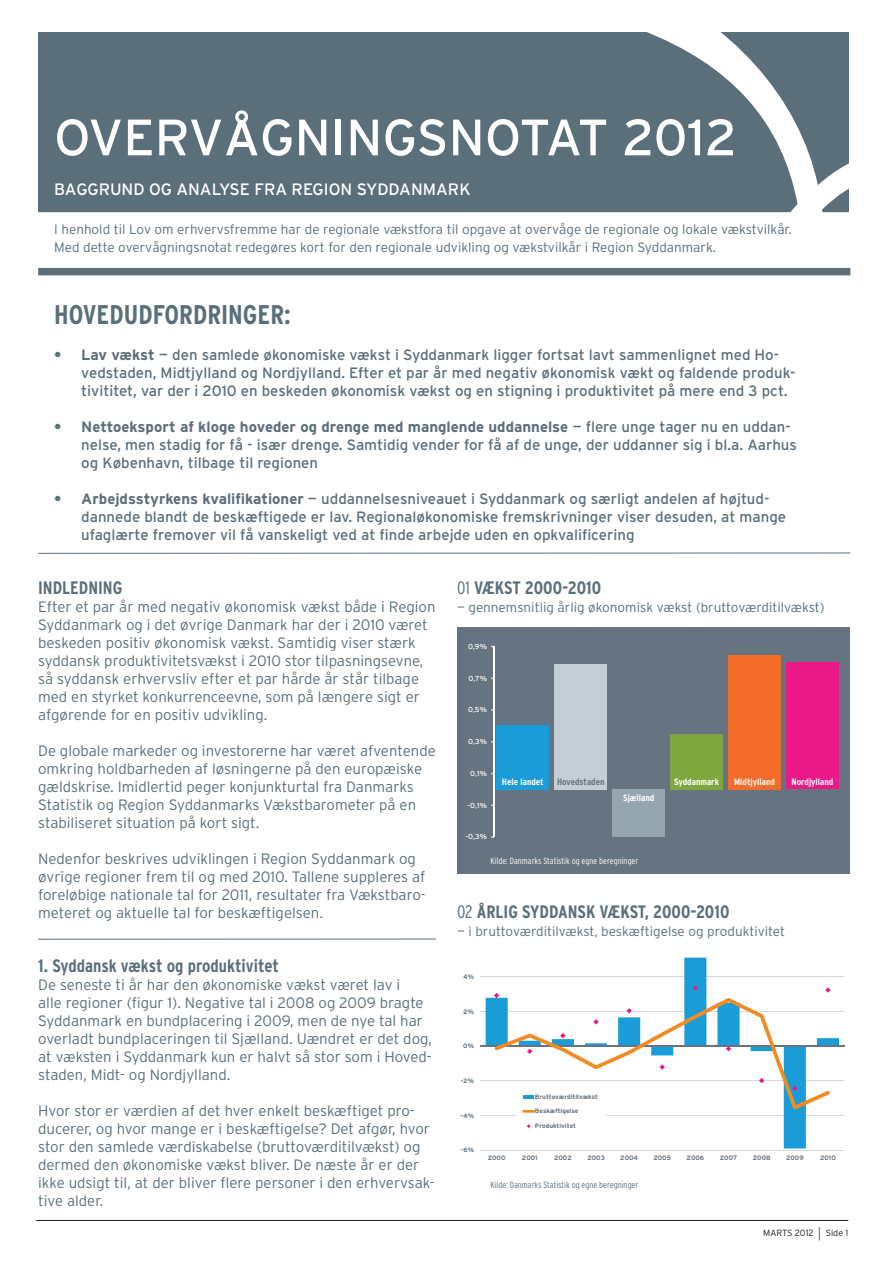
<style>
.page{position:relative;width:893px;height:1263px;background:#fff}
.page>*{position:absolute;margin:0;border:0;box-sizing:border-box;transform-origin:0 0}
.t1{font:51px "Interstate";color:#fff}
.t2{font:700 condensed 27px "Interstate";color:#5b6f7b}
.t3{font:700 condensed 18px "Interstate";color:#5b6f7b}
.t4{font:700 17.25px "Interstate";color:#65747f}
.t5{font:16.5px "Interstate";color:#fff}
.t6{font:300 15px/18px "Interstate";color:#5b6f7b}
.t7{font:15px/18px "Interstate";color:#5b6f7b}
.t8{font:300 13.5px/18px "Interstate";color:#5b6f7b}
.t9{font:700 condensed 9.3px "Interstate";color:#fff;scale:1.04 1}
.t10{font:700 condensed 9.3px "Interstate";color:#65747f;scale:1.04 1}
.t11{font:300 condensed 9px "Interstate";color:#fff}
.t12{font:300 condensed 9px "Interstate";color:#5b6f7b}
.t13{font:300 9px "Interstate";color:#231f20}
.t14{font:7.2px "Interstate";color:#fff;scale:1.04 1}
.t15{font:700 6.45px "Interstate";color:#65747f}
.s1{font-weight:700}
.s2{font-weight:300}
.s3{font-size:13.5px}
</style>
<div class="page">
<hr style="left:36px;top:1220px;width:812px;height:1px;background:#231f20">
<div style="left:38px;top:32px;width:810px;height:182px;background:#5b6f7b"></div>
<svg style="left:647px;top:32px;width:202px;height:180px"></svg>
<hr style="left:0;top:212px;width:893px;height:3px;background:#fff">
<hr style="left:38px;top:553px;width:812px;height:1px;background:#5b6f7b">
<div style="left:38px;top:268px;width:812px;height:7px;background:#5b6f7b"></div>
<div style="left:457px;top:627px;width:392px;height:247px;background:#657480"></div>
<div style="left:497px;top:725px;width:52px;height:64px;background:#1a9cd8"></div>
<div style="left:554px;top:663px;width:53px;height:126px;background:#c3ced6"></div>
<div style="left:612px;top:789px;width:53px;height:47px;background:#95a6b1"></div>
<div style="left:670px;top:734px;width:53px;height:55px;background:#7fa63f"></div>
<div style="left:728px;top:654px;width:53px;height:135px;background:#f36c2a"></div>
<div style="left:786px;top:662px;width:53px;height:127px;background:#ea1987"></div>
<hr style="left:493px;top:647px;width:2px;height:190px;background:#fff">
<hr style="left:480px;top:1150px;width:364px;height:1px;background:#929da5">
<hr style="left:480px;top:1115px;width:364px;height:1px;background:#929da5">
<hr style="left:480px;top:1080px;width:364px;height:1px;background:#929da5">
<hr style="left:480px;top:1011px;width:364px;height:1px;background:#929da5">
<hr style="left:480px;top:976px;width:364px;height:1px;background:#929da5">
<svg style="left:486px;top:958px;width:353px;height:190px"></svg>
<hr style="left:480px;top:1045px;width:364px;height:2px;background:#657480">
<div style="left:516px;top:1089px;width:89px;height:44px;background:#fff"></div>
<svg style="left:494px;top:985px;width:337px;height:127px"></svg>
<svg style="left:527px;top:1124px;width:4px;height:4px"></svg>
<hr style="left:38px;top:939px;width:398px;height:1px;background:#5b6f7b">
<h1 class="t1" style="left:54px;top:106px;width:684px">Overvågningsnotat 2012</h1>
<p class="t5" style="left:54px;top:179px;width:23px">BAGGR</p>
<p class="t5" style="left:110px;top:179px;width:79px">UND OG ANA</p>
<p class="t5" style="left:212px;top:179px;width:90px">LYSE FRA REGI</p>
<p class="t5" style="left:329px;top:179px;width:143px">ON SYDDAN MARK</p>
<p class="t8" style="left:54px;top:220px;width:739px">I henhold til Lov om erhvervsfremme har de regionale vækstfora til opgave at overvåge de regionale og lokale vækstvilkår.<br>Med dette overvågningsnotat redegøres kort for den regionale udvikling og vækstvilkår i Region Syddanmark.</p>
<h2 class="t2" style="left:54px;top:298px;width:238px">hOVEDUDFORDRINGER:</h2>
<p class="t7" style="left:81px;top:346px;width:716px;text-indent:-27px"><span class="s1">• Lav vækst</span> — den samlede økonomiske vækst i Syddanmark ligger fortsat lavt sammenlignet med Ho&shy;vedstaden, Midtjylland og Nordjylland. Efter et par år med negativ økonomisk vækt og faldende produk&shy;tivititet, var der i 2010 en beskeden økonomisk vækst og en stigning i produktivitet på mere end 3 pct.</p>
<p class="t7" style="left:81px;top:418px;width:717px;text-indent:-27px"><span class="s1">• Nettoeksport af kloge hoveder og drenge med manglende uddannelse</span> — flere unge tager nu en uddan&shy;nelse, men stadig for få - især drenge. Samtidig vender for få af de unge, der uddanner sig i bl.a. Aarhus og København, tilbage til regionen</p>
<p class="t7" style="left:81px;top:490px;width:706px;text-indent:-27px"><span class="s1">• Arbejdsstyrkens kvalifikationer</span> — uddannelsesniveauet i Syddanmark og særligt andelen af højtud&shy;dannede blandt de beskæftigede er lav. Regionaløkonomiske fremskrivninger viser desuden, at mange ufaglærte fremover vil få vanskeligt ved at finde arbejde uden en opkvalificering</p>
<p class="t3" style="left:38px;top:577px;width:42px">Indledning</p>
<p class="t6" style="left:38px;top:598px;width:399px">Efter et par år med negativ økonomisk vækst både i Region Syddanmark og i det øvrige Danmark har der i 2010 været beskeden positiv økonomisk vækst. Samtidig viser stærk syddansk produktivitetsvækst i 2010 stor tilpasningsevne, så syddansk erhvervsliv efter et par hårde år står tilbage med en styrket konkurrenceevne, som på længere sigt er afgørende for en positiv udvikling.</p>
<p class="t6" style="left:38px;top:742px;width:399px">De globale markeder og investorerne har været afventende omkring holdbarheden af løsningerne på den europæiske gældskrise. I midlertid peger konjunkturtal fra Danmarks Statistik og Region Syddanmarks Vækstbarometer på en stabiliseret situation på kort sigt.</p>
<p class="t6" style="left:38px;top:850px;width:389px">Nedenfor beskrives udviklingen i Region Syddanmark og øvrige regioner frem til og med 2010. Tallene suppleres af foreløbige nationale tal for 2011, resultater fra Vækstbaro&shy;meteret og aktuelle tal for beskæftigelsen.</p>
<p class="t3" style="left:38px;top:955px;width:242px">1. Syddansk vækst og produktivitet</p>
<p class="t6" style="left:38px;top:976px;width:395px">De seneste ti år har den økonomiske vækst været lav i<br>alle regioner (figur 1). Negative tal i 2008 og 2009 bragte Syddanmark en bundplacering i 2009, men de nye tal har overladt bundplaceringen til Sjælland. Uændret er det dog, at væksten i Syddanmark kun er halvt så stor som i Hoved&shy;staden, Midt- og Nordjylland.</p>
<p class="t6" style="left:38px;top:1102px;width:398px">Hvor stor er værdien af det hver enkelt beskæftiget pro&shy;ducerer, og hvor mange er i beskæftigelse? Det afgør, hvor stor den samlede værdiskabelse (bruttoværditilvækst) og dermed den økonomiske vækst bliver. De næste år er der ikke udsigt til, at der bliver flere personer i den erhvervsak&shy;tive alder.</p>
<p class="t3" style="left:457px;top:577px;width:146px"><span class="s2">01</span> Vækst 2000-2010</p>
<p class="t8" style="left:457px;top:598px;width:369px">— gennemsnitlig årlig økonomisk vækst (bruttoværditilvækst)</p>
<p class="t14" style="left:468px;top:642px;width:20px">0,9%</p>
<p class="t14" style="left:468px;top:674px;width:19px">0,7%</p>
<p class="t14" style="left:468px;top:705px;width:20px">0,5%</p>
<p class="t14" style="left:468px;top:737px;width:20px">0,3%</p>
<p class="t14" style="left:470px;top:769px;width:18px">0,1%</p>
<p class="t9" style="left:502px;top:776px;width:42px">Hele landet</p>
<p class="t10" style="left:557px;top:776px;width:47px">Hovedstaden</p>
<p class="t9" style="left:674px;top:776px;width:45px">Syddanmark</p>
<p class="t9" style="left:734px;top:776px;width:41px">Midtjylland</p>
<p class="t9" style="left:791px;top:776px;width:42px">Nordjylland</p>
<p class="t9" style="left:623px;top:792px;width:32px">Sjælland</p>
<p class="t14" style="left:468px;top:801px;width:20px">-0,1%</p>
<p class="t14" style="left:466px;top:832px;width:22px">-0,3%</p>
<p class="t11" style="left:490px;top:855px;width:149px">Kilde: Danmarks Statistik og egne beregninger</p>
<p class="t3" style="left:457px;top:901px;width:274px"><span class="s2">02</span> Årlig Syddansk Vækst, 2000-2010</p>
<p class="t8" style="left:457px;top:922px;width:329px">— i bruttoværditilvækst, beskæftigelse og produktivitet</p>
<p class="t4" style="left:464px;top:918px;width:134px">Syddansk vækst</p>
<p class="t15" style="left:463px;top:972px;width:12px">4%</p>
<p class="t15" style="left:463px;top:1007px;width:12px">2%</p>
<p class="t15" style="left:463px;top:1042px;width:12px">0%</p>
<p class="t15" style="left:461px;top:1077px;width:15px">-2%</p>
<p class="t15" style="left:535px;top:1092px;width:65px">Bruttoværditilvækst</p>
<p class="t15" style="left:535px;top:1107px;width:45px">Beskæftigelse</p>
<p class="t15" style="left:535px;top:1122px;width:42px">Produktivitet</p>
<p class="t15" style="left:461px;top:1111px;width:15px">-4%</p>
<p class="t15" style="left:461px;top:1146px;width:15px">-6%</p>
<p class="t15" style="left:488px;top:1154px;width:19px">2000</p>
<p class="t15" style="left:522px;top:1154px;width:17px">2001</p>
<p class="t15" style="left:554px;top:1154px;width:19px">2002</p>
<p class="t15" style="left:587px;top:1154px;width:19px">2003</p>
<p class="t15" style="left:620px;top:1154px;width:19px">2004</p>
<p class="t15" style="left:654px;top:1154px;width:19px">2005</p>
<p class="t15" style="left:687px;top:1154px;width:19px">2006</p>
<p class="t15" style="left:720px;top:1154px;width:19px">2007</p>
<p class="t15" style="left:753px;top:1154px;width:19px">2008</p>
<p class="t15" style="left:786px;top:1154px;width:19px">2009</p>
<p class="t15" style="left:820px;top:1154px;width:17px">2010</p>
<p class="t12" style="left:490px;top:1179px;width:149px">Kilde: Danmarks Statistik og egne beregninger</p>
<p class="t13" style="left:763px;top:1227px;width:87px">Marts 2012 <span class="s3">|</span> Side 1</p>
</div>
